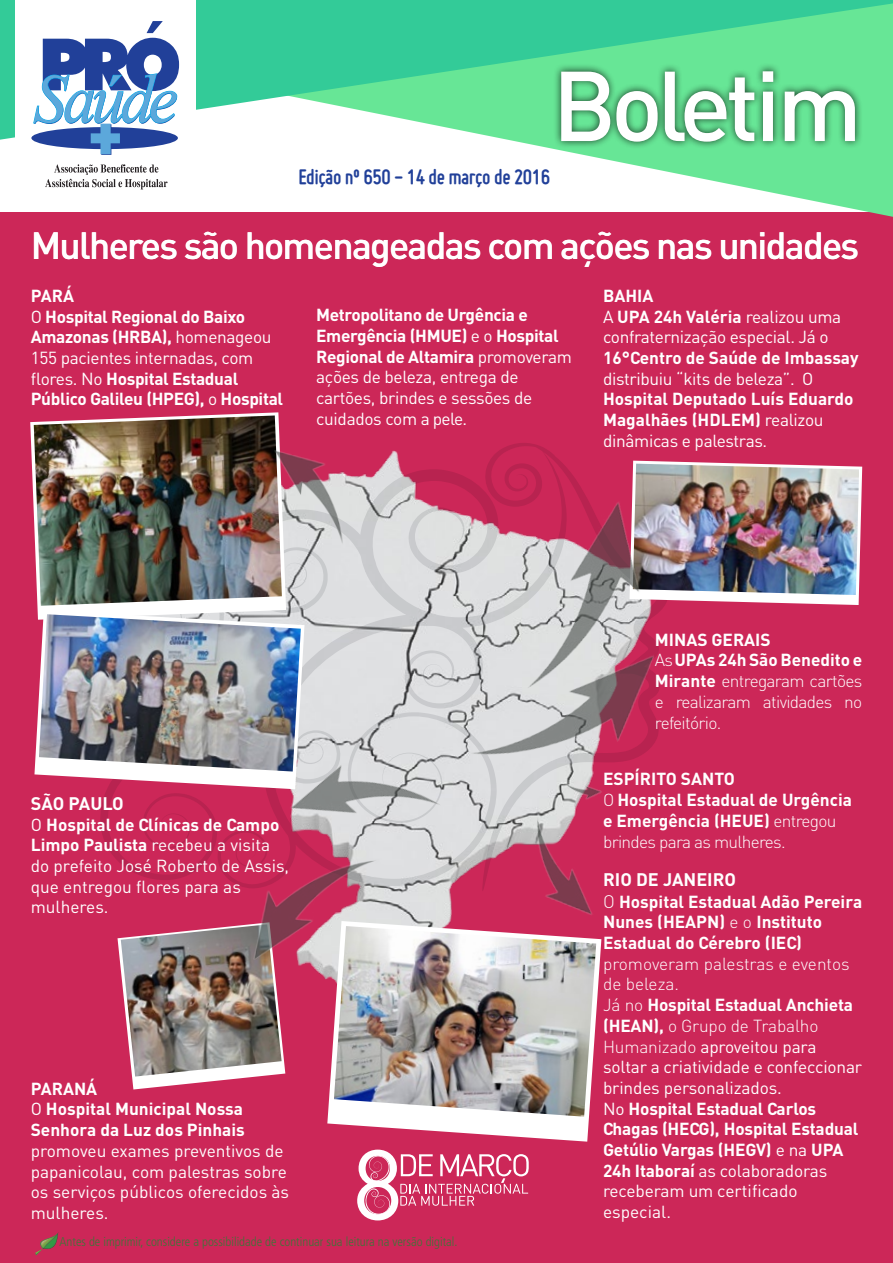
<style>
.page{position:relative;width:893px;height:1263px;background:#fff}
.page>*{position:absolute;margin:0;border:0;box-sizing:border-box;transform-origin:0 0}
.t1{font:500 97.5px "DIN";letter-spacing:-.06em;color:#fff}
.t2{font:500 37.5px "DIN";letter-spacing:-.045em;color:#fff}
.t3{font:700 22.5px "Miso";letter-spacing:-.02em;color:#214099}
.t4{font:700 18px "DIN";color:#fff}
.t5{font:17.25px/20.7px "DIN";letter-spacing:-.01em;color:#fff}
.t6{font:700 17.25px/20.7px "DIN";color:#fff}
.t7{font:700 17.25px/20.7px "DIN";letter-spacing:-.02em;color:#fff}
.t8{font:300 17.25px/20.7px "DIN";letter-spacing:-.04em;color:#fff}
.t9{font:300 condensed 12.75px "Frutiger";color:#3d7638}
.s1{font-weight:400}
.s2{font-weight:700}
.s3{font-weight:300}
.s4{font-weight:300;font-size:18px}
</style>
<div class="page">
<div style="left:0;top:213px;width:893px;height:1050px;background:#cc2758"></div>
<svg style="left:0;top:140px;width:893px;height:77px"></svg>
<svg style="left:0;top:0;width:893px;height:140px;background:#5ad9a2"></svg>
<svg style="left:35px;top:1233px;width:23px;height:22px"></svg>
<div style="left:553px;top:63px;width:310px;height:86px;background:#000;opacity:.75"></div>
<div style="left:15px;top:0;width:181px;height:196px;background:#fff"></div>
<svg style="left:31px;top:21px;width:148px;height:134px"></svg>
<svg style="left:45px;top:164px;width:123px;height:25px"></svg>
<img style="left:117px;top:891px;width:485px;height:183px">
<svg style="left:100px;top:600px;width:444px;height:291px"></svg>
<svg style="left:357px;top:1149px;width:172px;height:71px"></svg>
<svg style="left:30px;top:412px;width:256px;height:198px"></svg>
<img style="left:34px;top:415px;width:248px;height:191px">
<svg style="left:734px;top:463px;width:128px;height:142px"></svg>
<img style="left:734px;top:464px;width:125px;height:131px">
<svg style="left:327px;top:921px;width:274px;height:221px"></svg>
<img style="left:334px;top:926px;width:262px;height:191px">
<svg style="left:34px;top:610px;width:270px;height:179px;fill:#fff"></svg>
<img style="left:39px;top:614px;width:262px;height:157px">
<img style="left:206px;top:419px;width:148px;height:181px">
<img style="left:354px;top:443px;width:380px;height:332px">
<img style="left:466px;top:611px;width:192px;height:184px">
<img style="left:544px;top:741px;width:77px;height:72px">
<img style="left:516px;top:813px;width:86px;height:104px">
<img style="left:284px;top:727px;width:161px;height:160px">
<svg style="left:118px;top:922px;width:167px;height:167px"></svg>
<img style="left:121px;top:924px;width:161px;height:152px">
<img style="left:251px;top:850px;width:128px;height:121px">
<h3 class="t3" style="left:298px;top:164px;width:253px">Edição nº 650 - 14 de março de 2016</h3>
<h1 class="t1" style="left:552px;top:41px;width:312px">Boletim</h1>
<h2 class="t2" style="left:31px;top:220px;width:830px">Mulheres são homenageadas com ações nas unidades</h2>
<p class="t7" style="left:31px;top:285px;width:254px">PARÁ<br><span class="s1">O</span> Hospital Regional do Baixo<br>Amazonas (HRBA), <span class="s1">homenageou<br>155 pacientes internadas, com flores. No</span> Hospital Estadual<br>Público Galileu (HPEG), <span class="s1">o</span> Hospital</p>
<p class="t5" style="left:316px;top:304px;width:257px"><span class="s2">Metropolitano de Urgência e<br>Emergência (HMUE)</span> e o <span class="s2">Hospital<br>Regional de Altamira</span> promoveram ações de beleza, entrega de cartões, brindes e sessões de cuidados com a pele.</p>
<p class="t5" style="left:603px;top:285px;width:240px"><span class="s2">BAHIA<br></span>A <span class="s2">UPA 24h Valéria</span> realizou uma confraternização especial. Já o</p>
<p class="t6" style="left:603px;top:347px;width:257px">16°Centro de Saúde de Imbassay</p>
<p class="t5" style="left:603px;top:368px;width:212px">distribuiu “kits de beleza”. O</p>
<p class="t6" style="left:603px;top:388px;width:252px">Hospital Deputado Luís Eduardo<br>Magalhães (HDLEM) <span class="s1">realizou dinâmicas e palestras.</span></p>
<p class="t4" style="left:31px;top:791px;width:95px">SÃO PAULO</p>
<p class="t5" style="left:31px;top:813px;width:260px">O <span class="s2">Hospital de Clínicas de Campo<br>Limpo Paulista</span> recebeu a visita do prefeito José Roberto de Assis, que entregou flores para as mulheres.</p>
<p class="t6" style="left:31px;top:1077px;width:216px">PARANÁ<br><span class="s1">O</span> Hospital Municipal Nossa<br>Senhora da Luz dos Pinhais</p>
<p class="t5" style="left:31px;top:1139px;width:260px">promoveu exames preventivos de papanicolau, com palestras sobre os serviços públicos oferecidos às mulheres.</p>
<p class="t9" style="left:59px;top:1234px;width:400px">Antes de imprimir, considere a possibilidade de continuar sua leitura na versão digital.</p>
<p class="t8" style="left:655px;top:628px;width:209px"><span class="s2">MINAS GERAIS<br></span>As <span class="s2">UPAs 24h São Benedito e<br>Mirante</span> entregaram cartões e realizaram atividades no refeitório.</p>
<p class="t6" style="left:603px;top:768px;width:250px">ESPÍRITO SANTO<br><span class="s3">O</span> Hospital Estadual de Urgência e Emergência (HEUE) <span class="s3">entregou brindes para as mulheres.</span></p>
<p class="t4" style="left:603px;top:867px;width:135px">RIO DE JANEIRO</p>
<p class="t6" style="left:603px;top:890px;width:261px"><span class="s4">O</span> Hospital Estadual Adão Pereira<br>Nunes (HEAPN) <span class="s3">e o</span> Instituto<br>Estadual do Cérebro (IEC)</p>
<p class="t5" style="left:603px;top:952px;width:261px"><span class="s3">promoveram palestras e eventos de beleza.<br>Já no</span> <span class="s2">Hospital Estadual Anchieta (HEAN),</span> <span class="s3">o Grupo de Trabalho<br>Humanizado</span> aproveitou para soltar a criatividade e confeccionar brindes personalizados.<br>No <span class="s2">Hospital Estadual Carlos<br>Chagas (HECG), Hospital Estadual<br>Getúlio Vargas (HEGV)</span> e na <span class="s2">UPA<br>24h Itaboraí</span> as colaboradoras receberam um certificado especial.</p>
</div>
